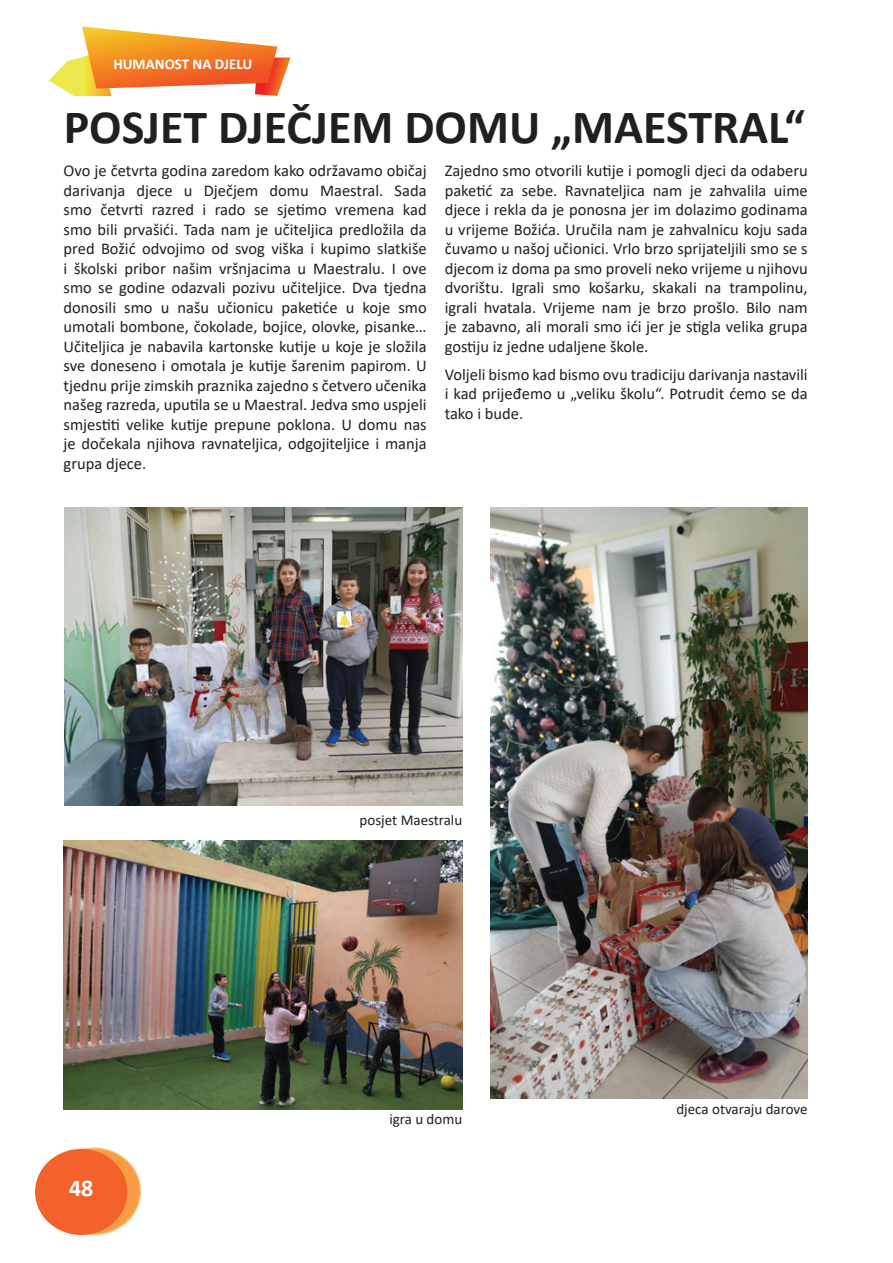
<style>
.page{position:relative;width:893px;height:1263px;background:#fff}
.page>*{position:absolute;margin:0;border:0;box-sizing:border-box;transform-origin:0 0}
.t1{font:700 48px "Calibri";color:#231f20}
.t2{font:700 24px "Calibri";color:#fff}
.t3{font:16.5px/19.5px "Calibri";color:#231f20;text-align:justify}
.t4{font:15px "Calibri";color:#231f20}
.t5{font:700 15px "Calibri";color:#fff}
</style>
<div class="page">
<img style="left:49px;top:57px;width:62px;height:39px">
<img style="left:255px;top:57px;width:36px;height:39px">
<img style="left:82px;top:27px;width:195px;height:62px">
<div style="left:48px;top:1148px;width:92px;height:86px;background:#f89d46;border-radius:50%"></div>
<div style="left:35px;top:1149px;width:92px;height:86px;background:#f2622a;border-radius:50%"></div>
<img style="left:491px;top:507px;width:317px;height:591px">
<img style="left:63px;top:841px;width:399px;height:269px">
<img style="left:65px;top:507px;width:397px;height:299px">
<p class="t5" style="left:113px;top:54px;width:140px">HUMANOST NA DJELU</p>
<h1 class="t1" style="left:64px;top:93px;width:743px">POSJET DJEČJEM DOMU „MAESTRAL“</h1>
<p class="t3" style="left:64px;top:160px;width:365px">Ovo je četvrta godina zaredom kako održavamo običaj darivanja djece u Dječjem domu Maestral. Sada smo četvrti razred i rado se sjetimo vremena kad smo bili prvašići. Tada nam je učiteljica predložila da pred Božić odvojimo od svog viška i kupimo slatkiše i školski pribor našim vršnjacima u Maestralu. I ove smo se godine odazvali pozivu učiteljice. Dva tjedna donosili smo u našu učionicu paketiće u koje smo umotali bombone, čokolade, bojice, olovke, pisanke… Učiteljica je nabavila kartonske kutije u koje je složila sve doneseno i omotala je kutije šarenim papirom. U tjednu prije zimskih praznika zajedno s četvero učenika našeg razreda, uputila se u Maestral. Jedva smo uspjeli smjestiti velike kutije prepune poklona. U domu nas je dočekala njihova ravnateljica, odgojiteljice i manja grupa djece.</p>
<p class="t3" style="left:445px;top:160px;width:365px">Zajedno smo otvorili kutije i pomogli djeci da odaberu paketić za sebe. Ravnateljica nam je zahvalila uime djece i rekla da je ponosna jer im dolazimo godinama u vrijeme Božića. Uručila nam je zahvalnicu koju sada čuvamo u našoj učionici. Vrlo brzo sprijateljili smo se s djecom iz doma pa smo proveli neko vrijeme u njihovu dvorištu. Igrali smo košarku, skakali na trampolinu, igrali hvatala. Vrijeme nam je brzo prošlo. Bilo nam je zabavno, ali morali smo ići jer je stigla velika grupa gostiju iz jedne udaljene škole.</p>
<p class="t3" style="left:445px;top:364px;width:365px">Voljeli bismo kad bismo ovu tradiciju darivanja nastavili i kad prijeđemo u „veliku školu“. Potrudit ćemo se da tako i bude.</p>
<h2 class="t2" style="left:69px;top:1171px;width:26px">48</h2>
<p class="t4" style="left:360px;top:810px;width:104px">posjet Maestralu</p>
<p class="t4" style="left:389px;top:1109px;width:74px">igra u domu</p>
<p class="t4" style="left:676px;top:1098px;width:133px">djeca otvaraju darove</p>
</div>
